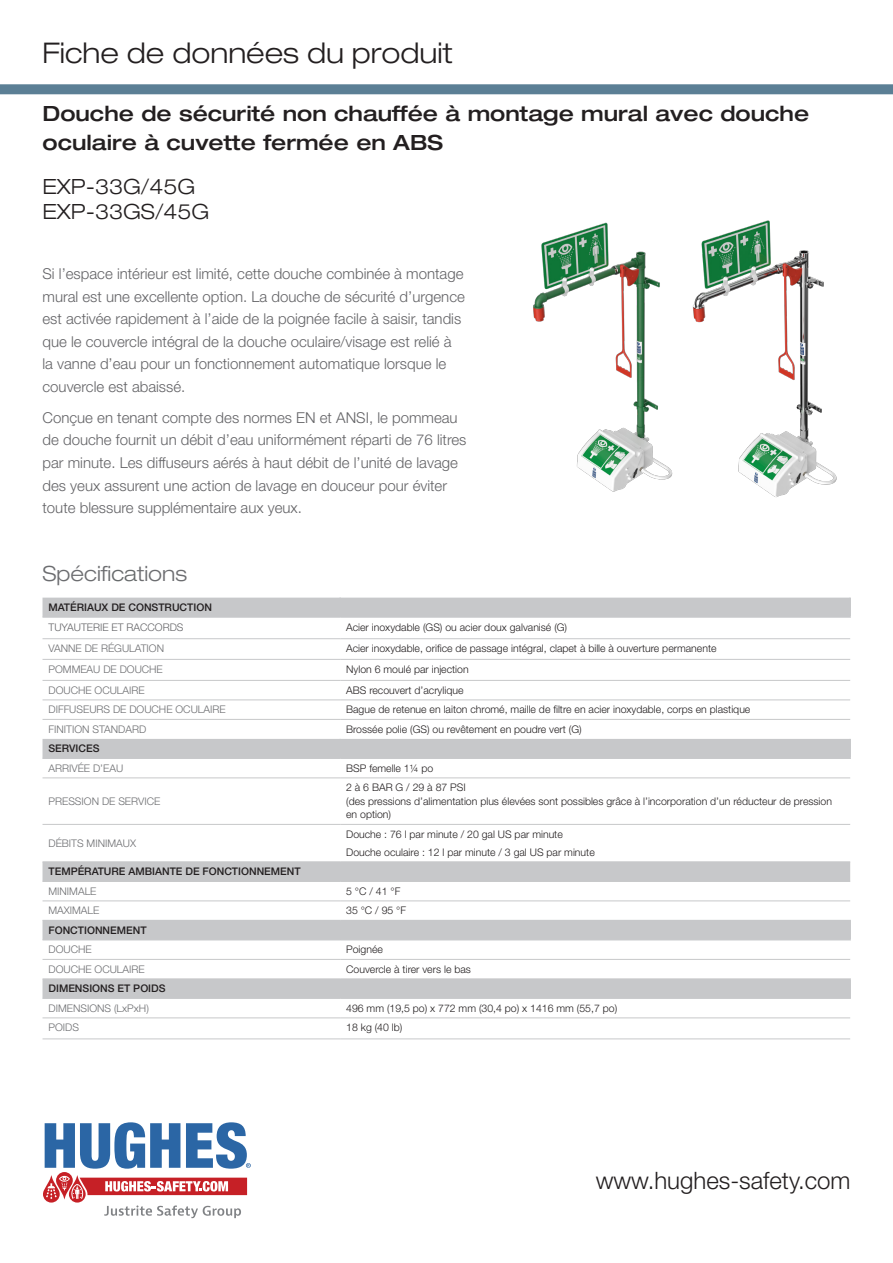
<style>
.page{position:relative;width:893px;height:1263px;background:#fff}
.page>*{position:absolute;margin:0;border:0;box-sizing:border-box;transform-origin:0 0}
.t1{font:300 expanded 28.5px "Helvetica Neue LT Std";color:#231f20}
.t2{font:300 24px "Helvetica Neue LT Std";color:#231f20}
.t3{font:500 expanded 21px/28.5px "Helvetica Neue LT Std";color:#231f20}
.SKU{font:300 expanded 21px "Helvetica Neue LT Std";color:#231f20}
.t4{font:300 expanded 21px "Helvetica Neue LT Std";color:#6c6d70}
.t5{font:300 15px/22.5px "Helvetica Neue LT Std";color:#636366}
.t6{font:300 10.5px/13.5px "Helvetica Neue LT Std";color:#231f20}
.t7{font:300 10.5px "Helvetica Neue LT Std";color:#6c6d70}
.t8{font:500 10.5px "Helvetica Neue LT Std";color:#231f20}
.t9{font:300 10.5px "Helvetica Neue LT Std";color:#636366}
.s1{color:#666a6b}
</style>
<div class="page">
<svg style="left:43px;top:598px;width:807px;height:400px"></svg>
<svg style="left:339px;top:598px;width:2px;height:18px"></svg>
<svg style="left:849px;top:598px;width:2px;height:18px"></svg>
<svg style="left:339px;top:739px;width:2px;height:19px"></svg>
<svg style="left:849px;top:739px;width:2px;height:19px"></svg>
<svg style="left:339px;top:921px;width:2px;height:18px"></svg>
<svg style="left:849px;top:921px;width:2px;height:18px"></svg>
<svg style="left:339px;top:979px;width:2px;height:19px"></svg>
<svg style="left:849px;top:979px;width:2px;height:19px"></svg>
<hr style="left:43px;top:998px;width:297px;height:1px;background:#c7c8ca">
<hr style="left:340px;top:998px;width:511px;height:1px;background:#c7c8ca">
<hr style="left:43px;top:1017px;width:297px;height:1px;background:#c7c8ca">
<hr style="left:340px;top:1017px;width:510px;height:1px;background:#c7c8ca">
<hr style="left:43px;top:1038px;width:297px;height:1px;background:#c7c8ca">
<hr style="left:340px;top:1038px;width:510px;height:1px;background:#c7c8ca">
<hr style="left:43px;top:861px;width:297px;height:1px;background:#c7c8ca">
<hr style="left:340px;top:861px;width:510px;height:1px;background:#c7c8ca">
<hr style="left:43px;top:881px;width:297px;height:1px;background:#c7c8ca">
<hr style="left:340px;top:881px;width:510px;height:1px;background:#c7c8ca">
<hr style="left:43px;top:616px;width:297px;height:2px;background:#c7c8ca">
<hr style="left:340px;top:616px;width:511px;height:2px;background:#c7c8ca">
<hr style="left:43px;top:758px;width:297px;height:1px;background:#c7c8ca">
<hr style="left:340px;top:758px;width:511px;height:1px;background:#c7c8ca">
<hr style="left:43px;top:939px;width:297px;height:1px;background:#c7c8ca">
<hr style="left:340px;top:939px;width:511px;height:1px;background:#c7c8ca">
<hr style="left:43px;top:638px;width:297px;height:1px;background:#c7c8ca">
<hr style="left:340px;top:638px;width:510px;height:1px;background:#c7c8ca">
<hr style="left:43px;top:659px;width:297px;height:1px;background:#c7c8ca">
<hr style="left:340px;top:659px;width:510px;height:1px;background:#c7c8ca">
<hr style="left:43px;top:680px;width:297px;height:1px;background:#c7c8ca">
<hr style="left:340px;top:680px;width:510px;height:1px;background:#c7c8ca">
<hr style="left:43px;top:699px;width:297px;height:1px;background:#c7c8ca">
<hr style="left:340px;top:699px;width:510px;height:1px;background:#c7c8ca">
<hr style="left:43px;top:719px;width:297px;height:1px;background:#c7c8ca">
<hr style="left:340px;top:719px;width:510px;height:1px;background:#c7c8ca">
<hr style="left:43px;top:777px;width:297px;height:1px;background:#c7c8ca">
<hr style="left:340px;top:777px;width:510px;height:1px;background:#c7c8ca">
<hr style="left:43px;top:824px;width:297px;height:1px;background:#c7c8ca">
<hr style="left:340px;top:824px;width:510px;height:1px;background:#c7c8ca">
<hr style="left:43px;top:900px;width:297px;height:1px;background:#c7c8ca">
<hr style="left:340px;top:900px;width:510px;height:1px;background:#c7c8ca">
<hr style="left:43px;top:920px;width:297px;height:1px;background:#c7c8ca">
<hr style="left:340px;top:920px;width:511px;height:1px;background:#c7c8ca">
<hr style="left:43px;top:959px;width:297px;height:1px;background:#c7c8ca">
<hr style="left:340px;top:959px;width:510px;height:1px;background:#c7c8ca">
<hr style="left:43px;top:978px;width:297px;height:1px;background:#c7c8ca">
<hr style="left:340px;top:978px;width:511px;height:1px;background:#c7c8ca">
<svg style="left:0;top:84px;width:893px;height:10px;background:#5f8298"></svg>
<img style="left:533px;top:222px;width:140px;height:270px">
<img style="left:692px;top:220px;width:145px;height:277px">
<svg style="left:43px;top:1122px;width:208px;height:96px"></svg>
<p class="t1" style="left:43px;top:36px;width:412px">Fiche de données du produit</p>
<p class="t3" style="left:43px;top:99px;width:768px">Douche de sécurité non chauffée à montage mural avec douche oculaire à cuvette fermée en ABS</p>
<p class="SKU" style="left:43px;top:174px;width:154px">EXP-33G/45G</p>
<p class="SKU" style="left:43px;top:199px;width:168px">EXP-33GS/45G</p>
<p class="t5" style="left:43px;top:263px;width:424px">Si l’espace intérieur est limité, cette douche combinée à montage mural est une excellente option. La douche de sécurité d’urgence est activée rapidement à l’aide de la poignée facile à saisir, tandis que le couvercle intégral de la douche oculaire/visage est relié à la vanne d’eau pour un fonctionnement automatique lorsque le couvercle est abaissé.</p>
<p class="t5" style="left:43px;top:406px;width:425px">Conçue en tenant compte des normes EN et ANSI, le pommeau de douche fournit un débit d’eau uniformément réparti de 76 litres par minute. Les diffuseurs aérés à haut débit de l’unité de lavage des yeux assurent une action de lavage en douceur pour éviter toute blessure supplémentaire aux yeux.</p>
<p class="t4" style="left:43px;top:560px;width:146px">Spécifi<span class="s1">ca</span>tions</p>
<p class="t8" style="left:49px;top:601px;width:165px">MATÉRIAUX DE CONSTRUCTION</p>
<p class="t9" style="left:49px;top:620px;width:136px">TUYAUTERIE ET RACCORDS</p>
<p class="t6" style="left:346px;top:620px;width:222px">Acier inoxydable (GS) ou acier doux galvanisé (G)</p>
<p class="t7" style="left:49px;top:642px;width:117px">VANNE DE RÉGULATION</p>
<p class="t6" style="left:346px;top:641px;width:372px">Acier inoxydable, orifice de passage intégral, clapet à bille à ouverture permanente</p>
<p class="t7" style="left:49px;top:663px;width:116px">POMMEAU DE DOUCHE</p>
<p class="t6" style="left:346px;top:662px;width:124px">Nylon 6 moulé par injection</p>
<p class="t7" style="left:49px;top:684px;width:98px">DOUCHE OCULAIRE</p>
<p class="t6" style="left:346px;top:683px;width:119px">ABS recouvert d’acrylique</p>
<p class="t7" style="left:49px;top:703px;width:179px">DIFFUSEURS DE DOUCHE OCULAIRE</p>
<p class="t6" style="left:346px;top:703px;width:406px">Bague de retenue en laiton chromé, maille de filtre en acier inoxydable, corps en plastique</p>
<p class="t7" style="left:49px;top:723px;width:99px">FINITION STANDARD</p>
<p class="t6" style="left:346px;top:722px;width:237px">Brossée polie (GS) ou revêtement en poudre vert (G)</p>
<p class="t8" style="left:49px;top:742px;width:52px">SERVICES</p>
<p class="t7" style="left:49px;top:762px;width:76px">ARRIVÉE D’EAU</p>
<p class="t6" style="left:346px;top:761px;width:89px">BSP femelle 11/4 po</p>
<p class="t7" style="left:49px;top:795px;width:113px">PRESSION DE SERVICE</p>
<p class="t6" style="left:346px;top:781px;width:121px">2 à 6 BAR G / 29 à 87 PSI</p>
<p class="t6" style="left:346px;top:794px;width:487px">(des pressions d’alimentation plus élevées sont possibles grâce à l’incorporation d’un réducteur de pression en option)</p>
<p class="t7" style="left:49px;top:837px;width:89px">DÉBITS MINIMAUX</p>
<p class="t6" style="left:346px;top:827px;width:218px">Douche : 76 l par minute / 20 gal US par minute</p>
<p class="t6" style="left:346px;top:845px;width:250px">Douche oculaire : 12 l par minute / 3 gal US par minute</p>
<p class="t8" style="left:49px;top:865px;width:254px">TEMPÉRATURE AMBIANTE DE FONCTIONNEMENT</p>
<p class="t7" style="left:49px;top:885px;width:50px">MINIMALE</p>
<p class="t6" style="left:346px;top:884px;width:56px">5 °C / 41 °F</p>
<p class="t7" style="left:49px;top:904px;width:52px">MAXIMALE</p>
<p class="t6" style="left:346px;top:904px;width:61px">35 °C / 95 °F</p>
<p class="t8" style="left:49px;top:924px;width:100px">FONCTIONNEMENT</p>
<p class="t7" style="left:49px;top:943px;width:45px">DOUCHE</p>
<p class="t6" style="left:346px;top:943px;width:38px">Poignée</p>
<p class="t7" style="left:49px;top:963px;width:98px">DOUCHE OCULAIRE</p>
<p class="t6" style="left:346px;top:962px;width:126px">Couvercle à tirer vers le bas</p>
<p class="t8" style="left:49px;top:982px;width:119px">DIMENSIONS ET POIDS</p>
<p class="t7" style="left:49px;top:1002px;width:102px">DIMENSIONS (LxPxH)</p>
<p class="t6" style="left:346px;top:1001px;width:272px">496 mm (19,5 po) x 772 mm (30,4 po) x 1416 mm (55,7 po)</p>
<p class="t7" style="left:49px;top:1021px;width:32px">POIDS</p>
<p class="t6" style="left:346px;top:1021px;width:58px">18 kg (40 lb)</p>
<p class="t2" style="left:596px;top:1166px;width:256px">www.hughes-safety.com</p>
</div>
